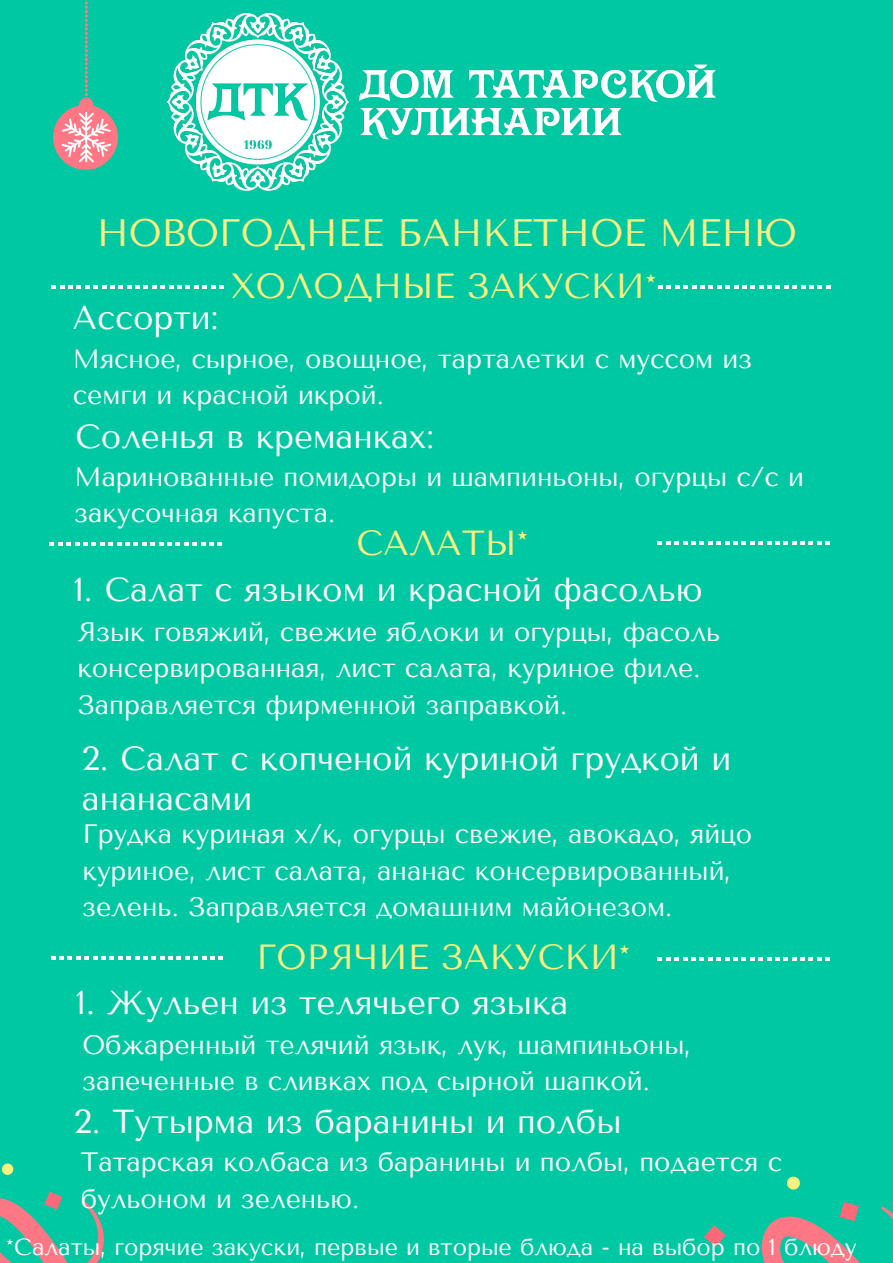
<style>
.page{position:relative;width:893px;height:1263px;background:#00c8a2}
.page>*{position:absolute;margin:0;border:0;box-sizing:border-box;transform-origin:0 0}
.t1{font:38.1px "Tenor Sans";color:#fcf080}
.t2{font:34.8px "Tenor Sans";color:#fcf080}
.t3{font:33.08px/40px "Tenor Sans";color:#fff}
.t4{font:26.47px/36.6px "Tenor Sans";color:#fff}
.t5{font:23.17px "Tenor Sans";color:#fff}
</style>
<div class="page">
<svg style="left:704px;top:1176px;width:189px;height:87px"></svg>
<svg style="left:0;top:1163px;width:104px;height:100px"></svg>
<img style="left:166px;top:14px;width:550px;height:176px">
<svg style="left:52px;top:285px;width:172px;height:4px"></svg>
<svg style="left:658px;top:285px;width:172px;height:4px"></svg>
<svg style="left:50px;top:542px;width:172px;height:4px"></svg>
<svg style="left:658px;top:541px;width:172px;height:4px"></svg>
<svg style="left:51px;top:956px;width:172px;height:4px"></svg>
<svg style="left:658px;top:957px;width:172px;height:4px"></svg>
<svg style="left:53px;top:0;width:65px;height:170px"></svg>
<h1 class="t1" style="left:97px;top:211px;width:702px">НОВОГОДНЕЕ БАНКЕТНОЕ МЕНЮ</h1>
<p class="t3" style="left:73px;top:298px;width:147px">Ассорти:</p>
<h2 class="t2" style="left:232px;top:266px;width:427px">ХОЛОДНЫЕ ЗАКУСКИ*</h2>
<p class="t4" style="left:73px;top:340px;width:681px">Мясное, сырное, овощное, тарталетки с муссом из семги и красной икрой.</p>
<p class="t3" style="left:75px;top:417px;width:360px">Соленья в креманках:</p>
<p class="t4" style="left:75px;top:459px;width:731px">Маринованные помидоры и шампиньоны, огурцы с/с и закусочная капуста.</p>
<h2 class="t2" style="left:356px;top:523px;width:174px">САЛАТЫ*</h2>
<p class="t3" style="left:73px;top:570px;width:631px">1. Салат с языком и красной фасолью</p>
<p class="t4" style="left:77px;top:613px;width:645px">Язык говяжий, свежие яблоки и огурцы, фасоль консервированная, лист салата, куриное филе.<br>Заправляется фирменной заправкой.</p>
<p class="t3" style="left:82px;top:739px;width:651px">2. Салат с копченой куриной грудкой и ананасами</p>
<p class="t4" style="left:82px;top:816px;width:671px">Грудка куриная х/к, огурцы свежие, авокадо, яйцо куриное, лист салата, ананас консервированный, зелень. Заправляется домашним майонезом.</p>
<h2 class="t2" style="left:257px;top:937px;width:375px">ГОРЯЧИЕ ЗАКУСКИ*</h2>
<p class="t3" style="left:76px;top:983px;width:494px">1. Жульен из телячьего языка</p>
<p class="t4" style="left:82px;top:1026px;width:610px">Обжаренный телячий язык, лук, шампиньоны, запеченные в сливках под сырной шапкой.</p>
<p class="t3" style="left:74px;top:1101px;width:549px">2. Тутырма из баранины и полбы</p>
<p class="t4" style="left:81px;top:1144px;width:703px">Татарская колбаса из баранины и полбы, подается с бульоном и зеленью.</p>
<p class="t5" style="left:6px;top:1234px;width:852px">*Салаты, горячие закуски, первые и вторые блюда - на выбор по 1 блюду</p>
</div>
